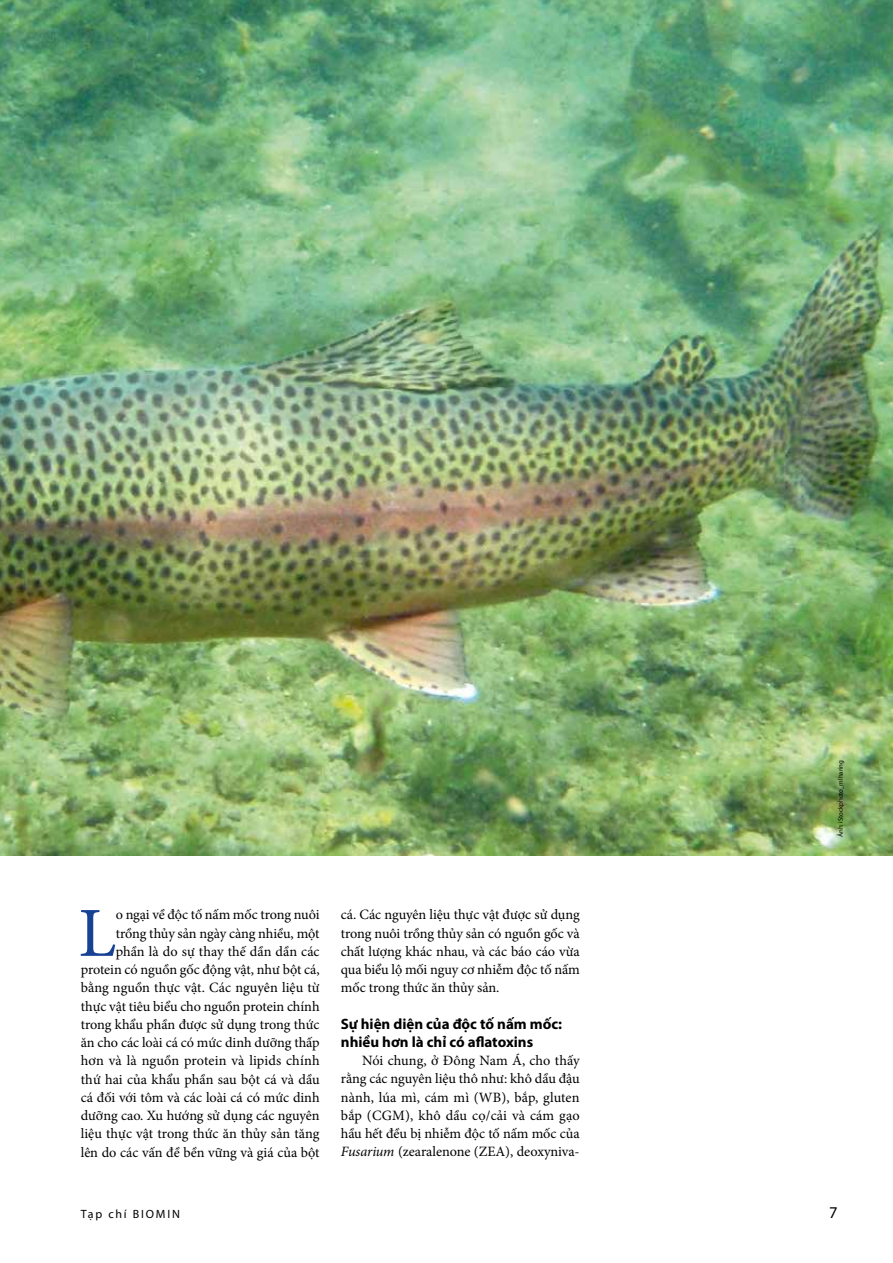
<style>
.page{position:relative;width:893px;height:1263px;background:#fff}
.page>*{position:absolute;margin:0;border:0;box-sizing:border-box;transform-origin:0 0}
.t1{font:70.35px "Minion Pro";color:#164194}
.t2{font:16.5px "Myriad Pro";color:#000}
.t3{font:700 15px/18.3px "Myriad Pro";color:#000}
.t4{font:14.25px/18.3px "Minion Pro";letter-spacing:-.005em;color:#000;text-align:justify}
.t5{font:12px "Myriad Pro";letter-spacing:.15em;color:#000}
.t6{font:6.75px "Myriad Pro";letter-spacing:-.005em;color:#000}
.s1{font-style:italic}
</style>
<div class="page">
<img style="left:0;top:0;width:893px;height:856px">
<p class="t4" style="left:81px;top:906px;width:240px;text-align:right">o ngại về độc tố nấm mốc trong nuôi<br>trồng thủy sản ngày càng nhiều, một<br>phần là do sự thay thế dần dần các protein có nguồn gốc động vật, như bột cá, bằng nguồn thực vật. Các nguyên liệu từ thực vật tiêu biểu cho nguồn protein chính trong khẩu phần được sử dụng trong thức ăn cho các loài cá có mức dinh dưỡng thấp hơn và là nguồn protein và lipids chính thứ hai của khẩu phần sau bột cá và dầu cá đối với tôm và các loài cá có mức dinh dưỡng cao. Xu hướng sử dụng các nguyên liệu thực vật trong thức ăn thủy sản tăng lên do các vấn đề bền vững và giá của bột</p>
<p class="t4" style="left:341px;top:906px;width:240px">cá. Các nguyên liệu thực vật được sử dụng trong nuôi trồng thủy sản có nguồn gốc và chất lượng khác nhau, và các báo cáo vừa qua biểu lộ mối nguy cơ nhiễm độc tố nấm mốc trong thức ăn thủy sản.</p>
<h1 class="t1" style="left:78px;top:886px;width:39px">L</h1>
<p class="t3" style="left:341px;top:1014px;width:223px">Sự hiện diện của độc tố nấm mốc: nhiều hơn là chỉ có aflatoxins</p>
<p class="t4" style="left:341px;top:1051px;width:240px;text-indent:21px">Nói chung, ở Đông Nam Á, cho thấy rằng các nguyên liệu thô như: khô dầu đậu nành, lúa mì, cám mì (WB), bắp, gluten bắp (CGM), khô dầu cọ/cải và cám gạo hầu hết đều bị nhiễm độc tố nấm mốc của <span class="s1">Fusarium</span> (zearalenone (ZEA), deoxyniva-</p>
<p class="t6" style="left:836px;top:837px;width:78px;rotate:-90deg">Ảnh: iStockphoto_mlharing</p>
<p class="t5" style="left:81px;top:1207px;width:101px">Tạp chí BIOMIN</p>
<p class="t2" style="left:829px;top:1202px;width:10px">7</p>
</div>
